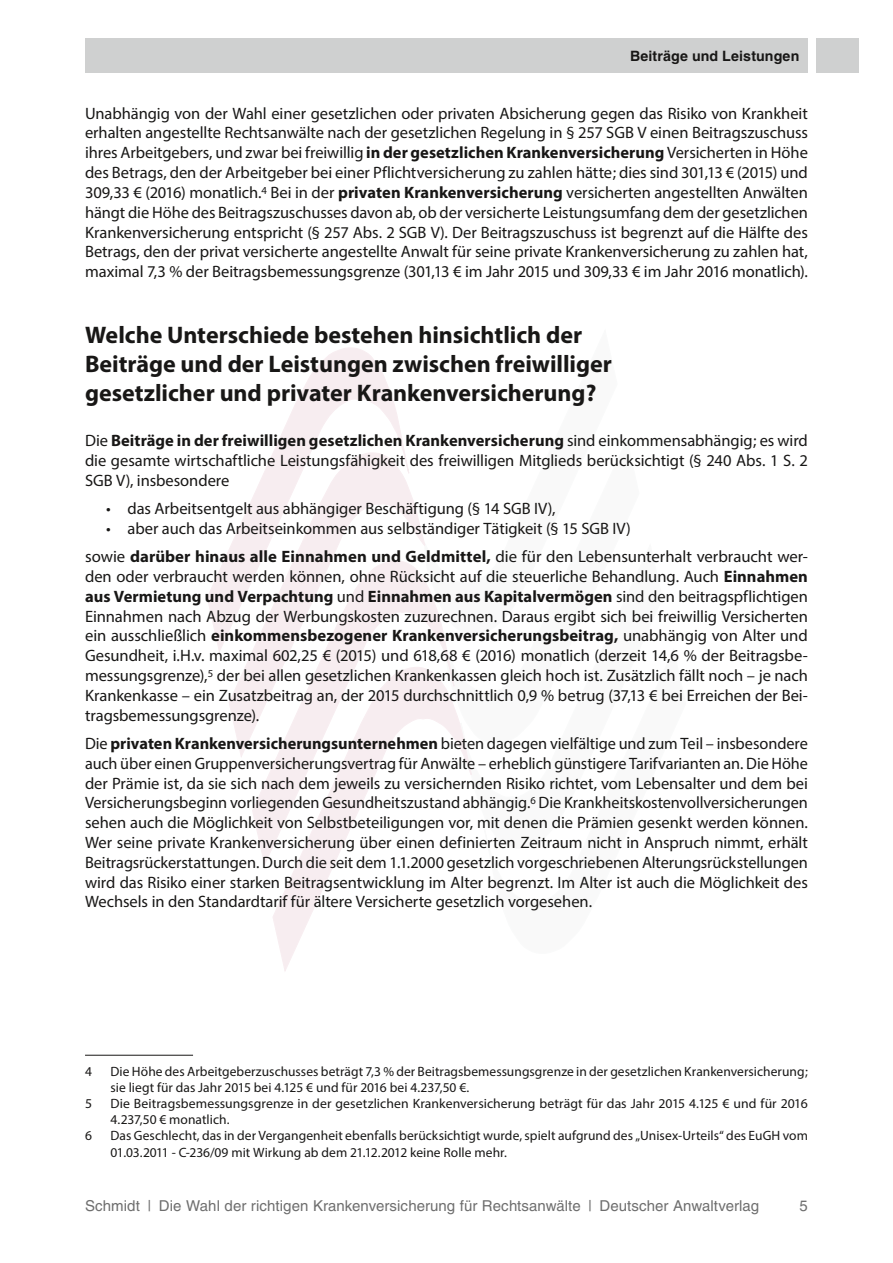
<style>
.page{position:relative;width:893px;height:1263px;background:#fff}
.page>*{position:absolute;margin:0;border:0;box-sizing:border-box;transform-origin:0 0}
.t1{font:700 24px/28.8px "Myriad Pro";letter-spacing:-.005em;color:#181716}
.t2{font:16.5px/19.8px "Myriad Pro";letter-spacing:-.005em;color:#181716;text-align:justify}
.t3{font:15px "Helvetica";letter-spacing:.005em;color:#6e6e6e}
.t4{font:700 14.25px "Helvetica";letter-spacing:.01em;color:#181716}
.t5{font:13.5px/16.2px "Myriad Pro";letter-spacing:.005em;color:#181716}
.s1{font-weight:700}
</style>
<div class="page">
<div style="left:85px;top:38px;width:723px;height:34px;background:#cfd0d0"></div>
<div style="left:816px;top:38px;width:43px;height:34px;background:#cfd0d0"></div>
<svg style="left:207px;top:347px;width:198px;height:305px"></svg>
<svg style="left:252px;top:585px;width:198px;height:280px"></svg>
<svg style="left:272px;top:666px;width:200px;height:305px"></svg>
<svg style="left:228px;top:452px;width:199px;height:306px"></svg>
<hr style="left:85px;top:1055px;width:108px;height:1px;background:#181716">
<p class="t4" style="left:630px;top:47px;width:171px">Beiträge und Leistungen</p>
<p class="t2" style="left:85px;top:103px;width:724px">Unabhängig von der Wahl einer gesetzlichen oder privaten Absicherung gegen das Risiko von Krankheit erhalten angestellte Rechtsanwälte nach der gesetzlichen Regelung in § 257 SGB V einen Beitragszuschuss ihres Arbeitgebers, und zwar bei freiwillig <span class="s1">in der gesetzlichen Krankenversicherung</span> Versicherten in Höhe des Betrags, den der Arbeitgeber bei einer Pflichtversicherung zu zahlen hätte; dies sind 301,13 € (2015) und 309,33 € (2016) monatlich.<sup>4</sup> Bei in der <span class="s1">privaten Krankenversicherung</span> versicherten angestellten Anwälten hängt die Höhe des Beitragszuschusses davon ab, ob der versicherte Leistungsumfang dem der gesetzlichen Krankenversicherung entspricht (§ 257 Abs. 2 SGB V). Der Beitragszuschuss ist begrenzt auf die Hälfte des Betrags, den der privat versicherte angestellte Anwalt für seine private Krankenversicherung zu zahlen hat, maximal 7,3 % der Beitragsbemessungsgrenze (301,13 € im Jahr 2015 und 309,33 € im Jahr 2016 monatlich).</p>
<h1 class="t1" style="left:85px;top:320px;width:528px">Welche Unterschiede bestehen hinsichtlich der<br>Beiträge und der Leistungen zwischen freiwilliger gesetzlicher und privater Krankenversicherung?</h1>
<p class="t2" style="left:85px;top:430px;width:724px">Die <span class="s1">Beiträge in der freiwilligen gesetzlichen Krankenversicherung</span> sind einkommensabhängig; es wird die gesamte wirtschaftliche Leistungsfähigkeit des freiwilligen Mitglieds berücksichtigt (§ 240 Abs. 1 S. 2<br>SGB V), insbesondere</p>
<p class="t2" style="left:106px;top:498px;width:451px">• das Arbeitsentgelt aus abhängiger Beschäftigung (§ 14 SGB IV),</p>
<p class="t2" style="left:85px;top:514px;width:724px;line-height:28.3px;text-indent:21px">• aber auch das Arbeitseinkommen aus selbständiger Tätigkeit (§ 15 SGB IV)<br>sowie <span class="s1">darüber hinaus alle Einnahmen und Geldmittel,</span> die für den Lebensunterhalt verbraucht wer-</p>
<p class="t2" style="left:85px;top:566px;width:724px">den oder verbraucht werden können, ohne Rücksicht auf die steuerliche Behandlung. Auch <span class="s1">Einnahmen aus Vermietung und Verpachtung</span> und <span class="s1">Einnahmen aus Kapitalvermögen</span> sind den beitragspflichtigen Einnahmen nach Abzug der Werbungskosten zuzurechnen. Daraus ergibt sich bei freiwillig Versicherten ein ausschließlich <span class="s1">einkommensbezogener Krankenversicherungsbeitrag,</span> unabhängig von Alter und Gesundheit, i.H.v. maximal 602,25 € (2015) und 618,68 € (2016) monatlich (derzeit 14,6 % der Beitragsbe&shy;messungsgrenze),<sup>5</sup> der bei allen gesetzlichen Krankenkassen gleich hoch ist. Zusätzlich fällt noch – je nach Krankenkasse – ein Zusatzbeitrag an, der 2015 durchschnittlich 0,9 % betrug (37,13 € bei Erreichen der Bei&shy;tragsbemessungsgrenze).</p>
<p class="t2" style="left:85px;top:733px;width:724px">Die <span class="s1">privaten Krankenversicherungsunternehmen</span> bieten dagegen vielfältige und zum Teil – insbesondere auch über einen Gruppenversicherungsvertrag für Anwälte – erheblich günstigere Tarifvarianten an. Die Höhe der Prämie ist, da sie sich nach dem jeweils zu versichernden Risiko richtet, vom Lebensalter und dem bei Versicherungsbeginn vorliegenden Gesundheitszustand abhängig.<sup>6</sup> Die Krankheitskostenvollversicherungen sehen auch die Möglichkeit von Selbstbeteiligungen vor, mit denen die Prämien gesenkt werden können.<br>Wer seine private Krankenversicherung über einen definierten Zeitraum nicht in Anspruch nimmt, erhält Beitragsrückerstattungen. Durch die seit dem 1.1.2000 gesetzlich vorgeschriebenen Alterungsrückstellungen wird das Risiko einer starken Beitragsentwicklung im Alter begrenzt. Im Alter ist auch die Möglichkeit des Wechsels in den Standardtarif für ältere Versicherte gesetzlich vorgesehen.</p>
<p class="t5" style="left:85px;top:1063px;width:8px">4</p>
<p class="t5" style="left:111px;top:1063px;width:699px">Die Höhe des Arbeitgeberzuschusses beträgt 7,3 % der Beitragsbemessungsgrenze in der gesetzlichen Krankenversicherung; sie liegt für das Jahr 2015 bei 4.125 € und für 2016 bei 4.237,50 €.</p>
<p class="t5" style="left:85px;top:1095px;width:9px">5</p>
<p class="t5" style="left:111px;top:1095px;width:699px">Die Beitragsbemessungsgrenze in der gesetzlichen Krankenversicherung beträgt für das Jahr 2015 4.125 € und für 2016<br>4.237,50 € monatlich.</p>
<p class="t5" style="left:85px;top:1127px;width:8px">6</p>
<p class="t5" style="left:111px;top:1127px;width:699px">Das Geschlecht, das in der Vergangenheit ebenfalls berücksichtigt wurde, spielt aufgrund des „Unisex-Urteils“ des EuGH vom<br>01.03.2011 - C-236/09 mit Wirkung ab dem 21.12.2012 keine Rolle mehr.</p>
<p class="t3" style="left:85px;top:1197px;width:676px">Schmidt | Die Wahl der richtigen Krankenversicherung für Rechtsanwälte | Deutscher Anwaltverlag</p>
<p class="t3" style="left:800px;top:1197px;width:10px">5</p>
</div>
